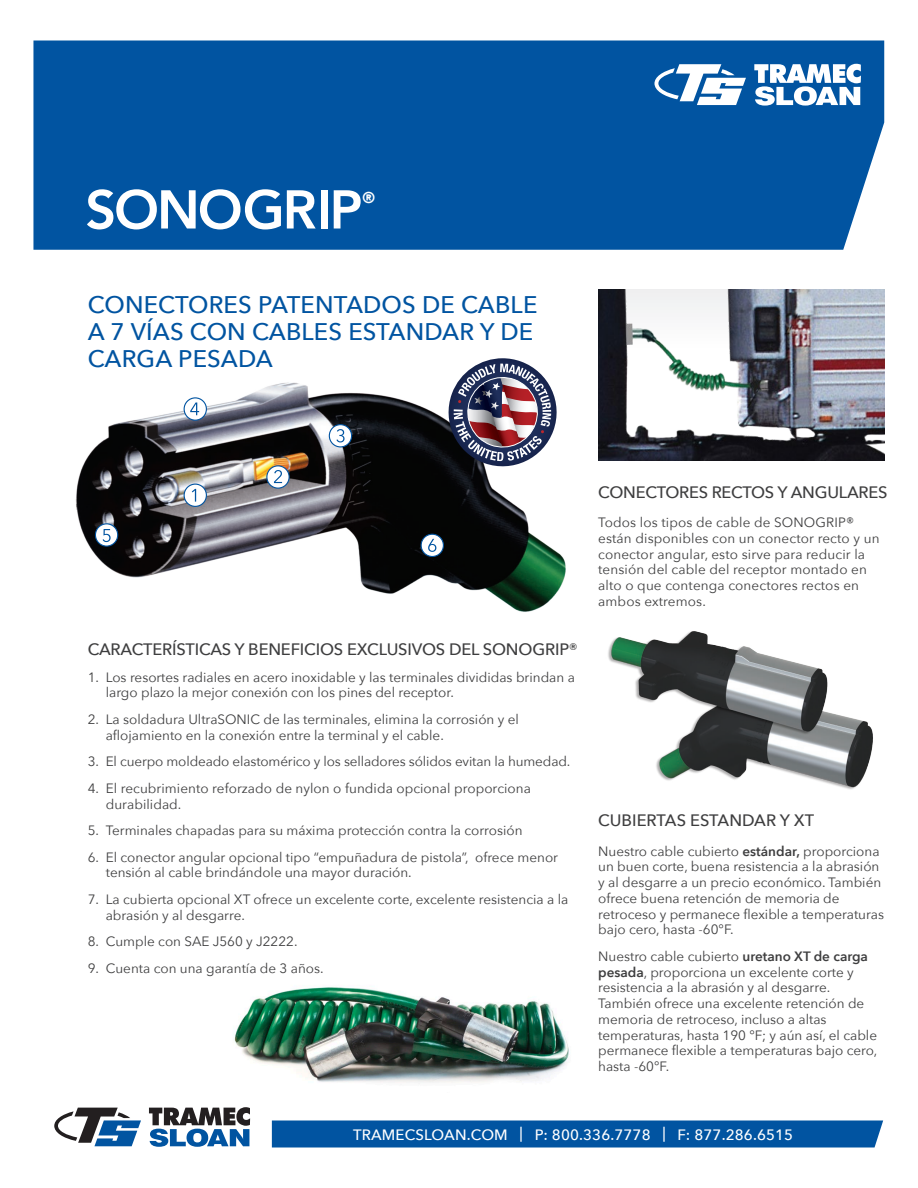
<style>
.page{position:relative;width:918px;height:1188px;background:#fff}
.page>*{position:absolute;margin:0;border:0;box-sizing:border-box;transform-origin:0 0}
.Cat_section_heading{font:800 54px "Avenir";letter-spacing:-.04em;color:#fff}
.t1{font:500 24px/27px "Avenir Next";letter-spacing:.005em;color:#0154a1}
.t2{font:500 16.5px "Avenir Next";letter-spacing:-.01em;color:#3e3e3f}
.Cat_section_heading-2{font:800 15.75px "Avenir";color:#fff}
.t3{font:500 15px "Avenir Next";letter-spacing:.01em;color:#fff}
.t4{font:13.5px/15.8px "Avenir Next";color:#3e3e3f}
.s1{font-size:15px}
.s2{font-weight:600}
</style>
<div class="page">
<div style="left:33px;top:40px;width:851px;height:210px;background:#0154a1"></div>
<svg style="left:654px;top:64px;width:92px;height:41px"></svg>
<svg style="left:754px;top:64px;width:107px;height:42px"></svg>
<img style="left:75px;top:382px;width:491px;height:230px">
<img style="left:598px;top:289px;width:286px;height:171px">
<svg style="left:184px;top:484px;width:22px;height:22px"></svg>
<div style="left:184px;top:484px;width:23px;height:23px;border:1px solid #0154a1;border-radius:50%"></div>
<svg style="left:192px;top:489px;width:4px;height:13px"></svg>
<svg style="left:184px;top:398px;width:22px;height:22px"></svg>
<div style="left:184px;top:397px;width:23px;height:24px;border:1px solid #0154a1;border-radius:50%"></div>
<svg style="left:190px;top:402px;width:9px;height:13px"></svg>
<div style="left:421px;top:534px;width:22px;height:22px;background:#fff;border-radius:50%"></div>
<div style="left:421px;top:534px;width:23px;height:23px;border:1px solid #0154a1;border-radius:50%"></div>
<svg style="left:428px;top:539px;width:8px;height:13px"></svg>
<svg style="left:95px;top:524px;width:23px;height:22px"></svg>
<div style="left:95px;top:523px;width:23px;height:24px;border:1px solid #0154a1;border-radius:50%"></div>
<svg style="left:103px;top:529px;width:8px;height:13px"></svg>
<svg style="left:267px;top:466px;width:22px;height:22px"></svg>
<div style="left:266px;top:465px;width:24px;height:24px;border:1px solid #0154a1;border-radius:50%"></div>
<svg style="left:274px;top:470px;width:8px;height:13px"></svg>
<svg style="left:329px;top:425px;width:23px;height:22px"></svg>
<div style="left:329px;top:424px;width:23px;height:23px;border:1px solid #0154a1;border-radius:50%"></div>
<svg style="left:336px;top:429px;width:9px;height:13px"></svg>
<img style="left:608px;top:631px;width:265px;height:159px">
<svg style="left:442px;top:358px;width:122px;height:115px"></svg>
<img style="left:234px;top:987px;width:335px;height:96px">
<svg style="left:272px;top:1120px;width:611px;height:28px;background:#0b5ba4"></svg>
<svg style="left:54px;top:1108px;width:87px;height:38px"></svg>
<svg style="left:149px;top:1107px;width:101px;height:40px"></svg>
<p class="Cat_section_heading" style="left:85px;top:168px;width:279px">SONOGRIP</p>
<p class="Cat_section_heading-2" style="left:362px;top:185px;width:14px">®</p>
<p class="t1" style="left:88px;top:291px;width:451px">CONECTORES PATENTADOS DE CABLE<br>A 7 VÍAS CON CABLES ESTANDAR Y DE<br>CARGA PESADA</p>
<p class="t2" style="left:88px;top:635px;width:492px">CARACTERÍSTICAS Y BENEFICIOS EXCLUSIVOS DEL SONOGRIP<span class="s1">®</span></p>
<p class="t4" style="left:106px;top:669px;width:471px;text-indent:-18px">1. Los resortes radiales en acero inoxidable y las terminales divididas brindan a largo plazo la mejor conexión con los pines del receptor.</p>
<p class="t4" style="left:106px;top:711px;width:415px;text-indent:-18px">2. La soldadura UltraSONIC de las terminales, elimina la corrosión y el aflojamiento en la conexión entre la terminal y el cable.</p>
<p class="t4" style="left:88px;top:753px;width:484px">3. El cuerpo moldeado elastomérico y los selladores sólidos evitan la humedad.</p>
<p class="t4" style="left:106px;top:780px;width:427px;text-indent:-18px">4. El recubrimiento reforzado de nylon o fundida opcional proporciona durabilidad.</p>
<p class="t4" style="left:88px;top:822px;width:436px">5. Terminales chapadas para su máxima protección contra la corrosión</p>
<p class="t4" style="left:106px;top:849px;width:454px;text-indent:-18px">6. El conector angular opcional tipo “empuñadura de pistola”, ofrece menor tensión al cable brindándole una mayor duración.</p>
<p class="t4" style="left:106px;top:891px;width:464px;text-indent:-18px">7. La cubierta opcional XT ofrece un excelente corte, excelente resistencia a la abrasión y al desgarre.</p>
<p class="t4" style="left:88px;top:933px;width:211px">8. Cumple con SAE J560 y J2222.</p>
<p class="t4" style="left:88px;top:960px;width:237px">9. Cuenta con una garantía de 3 años.</p>
<p class="t2" style="left:598px;top:478px;width:291px">CONECTORES RECTOS Y ANGULARES</p>
<p class="t4" style="left:598px;top:514px;width:283px">Todos los tipos de cable de SONOGRIP® están disponibles con un conector recto y un conector angular, esto sirve para reducir la tensión del cable del receptor montado en alto o que contenga conectores rectos en ambos extremos.</p>
<p class="t2" style="left:598px;top:807px;width:217px">CUBIERTAS ESTANDAR Y XT</p>
<p class="t4" style="left:598px;top:842px;width:287px">Nuestro cable cubierto <span class="s2">estándar,</span> proporciona un buen corte, buena resistencia a la abrasión y al desgarre a un precio económico. También ofrece buena retención de memoria de retroceso y permanece flexible a temperaturas bajo cero, hasta -60°F.</p>
<p class="t4" style="left:598px;top:948px;width:281px">Nuestro cable cubierto <span class="s2">uretano XT de carga pesada</span>, proporciona un excelente corte y resistencia a la abrasión y al desgarre.<br>También ofrece una excelente retención de memoria de retroceso, incluso a altas temperaturas, hasta 190 °F; y aún así, el cable permanece flexible a temperaturas bajo cero, hasta -60°F.</p>
<p class="t3" style="left:353px;top:1122px;width:442px">TRAMECSLOAN.COM | P: 800.336.7778 | F: 877.286.6515</p>
</div>
